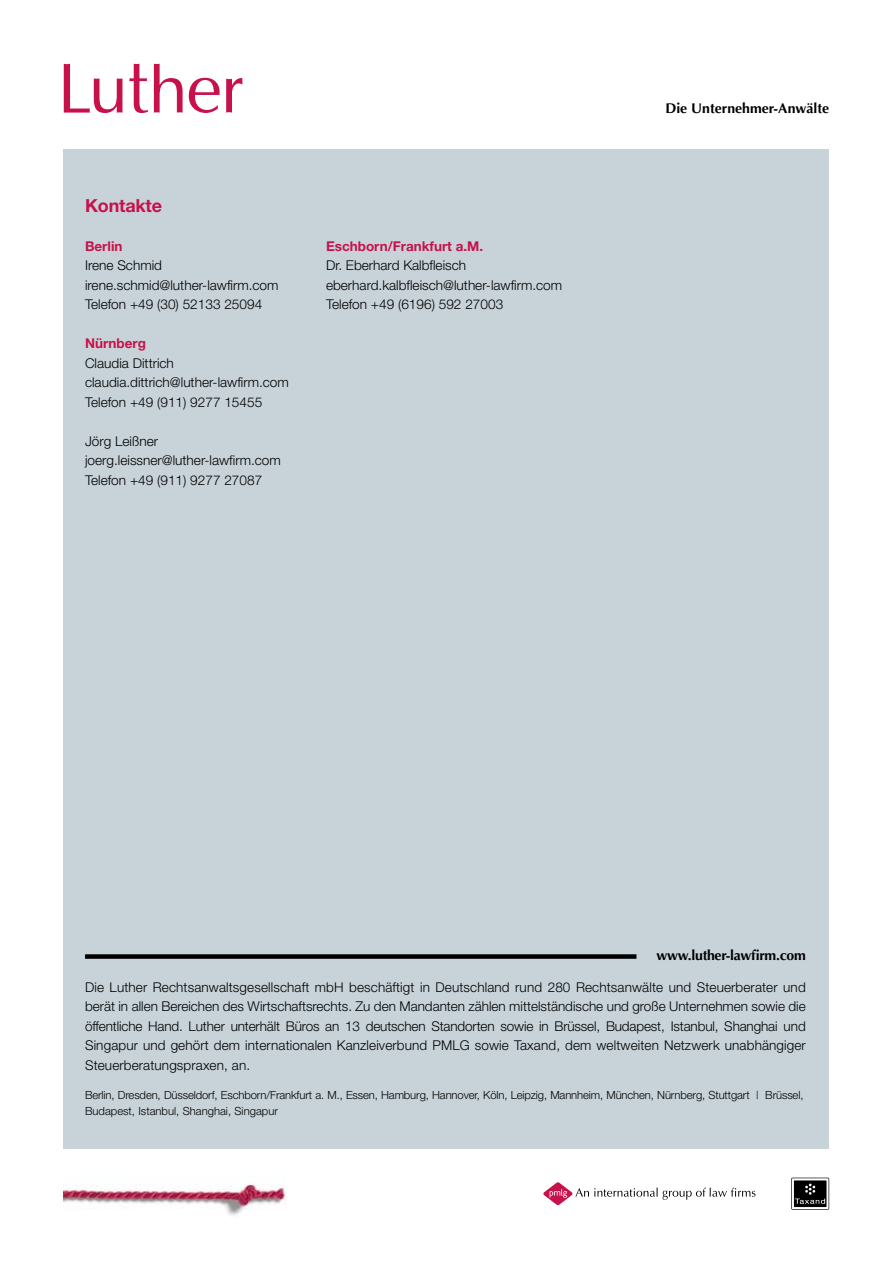
<style>
.page{position:relative;width:893px;height:1263px;background:#fff}
.page>*{position:absolute;margin:0;border:0;box-sizing:border-box;transform-origin:0 0}
.t1{font:700 18px "Helvetica Neue";letter-spacing:-.01em;color:#c7114a}
.t2{font:700 14.1px "Optima";color:#000}
.t3{font:700 14.1px "Optima";letter-spacing:-.02em;color:#000}
.t4{font:300 13.5px/19.5px "Helvetica Neue";color:#000}
.t5{font:700 13.5px "Helvetica Neue";color:#c7114a}
.t6{font:300 11.25px/15.8px "Helvetica Neue";letter-spacing:-.01em;color:#000}
</style>
<div class="page">
<div style="left:64px;top:149px;width:765px;height:1000px;background:#c7d3d9"></div>
<svg style="left:189px;top:78px;width:31px;height:35px"></svg>
<svg style="left:226px;top:78px;width:16px;height:35px"></svg>
<svg style="left:64px;top:64px;width:58px;height:49px"></svg>
<svg style="left:154px;top:64px;width:29px;height:49px"></svg>
<svg style="left:129px;top:64px;width:19px;height:49px"></svg>
<svg style="left:543px;top:1182px;width:212px;height:23px"></svg>
<svg style="left:791px;top:1178px;width:38px;height:32px"></svg>
<div style="left:85px;top:954px;width:551px;height:5px;background:#000"></div>
<img style="left:64px;top:1182px;width:223px;height:34px">
<h1 class="t1" style="left:85px;top:194px;width:79px">Kontakte</h1>
<p class="t5" style="left:85px;top:238px;width:39px">Berlin</p>
<p class="t4" style="left:85px;top:256px;width:195px">Irene Schmid irene.schmid@luther-lawfirm.com<br>Telefon +49 (30) 52133 25094</p>
<p class="t5" style="left:85px;top:335px;width:63px">Nürnberg</p>
<p class="t4" style="left:85px;top:353px;width:205px">Claudia Dittrich claudia.dittrich@luther-lawfirm.com<br>Telefon +49 (911) 9277 15455</p>
<p class="t4" style="left:85px;top:431px;width:197px">Jörg Leißner joerg.leissner@luther-lawfirm.com<br>Telefon +49 (911) 9277 27087</p>
<p class="t5" style="left:326px;top:238px;width:159px">Eschborn/Frankfurt a.M.</p>
<p class="t4" style="left:326px;top:256px;width:238px">Dr. Eberhard Kalbfleisch eberhard.kalbfleisch@luther-lawfirm.com<br>Telefon +49 (6196) 592 27003</p>
<p class="t2" style="left:665px;top:100px;width:165px">Die Unternehmer-Anwälte</p>
<p class="t3" style="left:656px;top:947px;width:151px">www.luther-lawfirm.com</p>
<p class="t4" style="left:85px;top:977px;width:722px;text-align:justify">Die Luther Rechtsanwaltsgesellschaft mbH beschäftigt in Deutschland rund 280 Rechtsanwälte und Steuerberater und berät in allen Bereichen des Wirtschaftsrechts. Zu den Mandanten zählen mittelständische und große Unternehmen sowie die öffentliche Hand. Luther unterhält Büros an 13 deutschen Standorten sowie in Brüssel, Budapest, Istanbul, Shanghai und Singapur und gehört dem internationalen Kanzleiverbund PMLG sowie Taxand, dem weltweiten Netzwerk unabhängiger Steuerberatungspraxen, an.</p>
<p class="t6" style="left:85px;top:1087px;width:720px">Berlin, Dresden, Düsseldorf, Eschborn/Frankfurt a. M., Essen, Hamburg, Hannover, Köln, Leipzig, Mannheim, München, Nürnberg, Stuttgart | Brüssel,<br>Budapest, Istanbul, Shanghai, Singapur</p>
</div>
